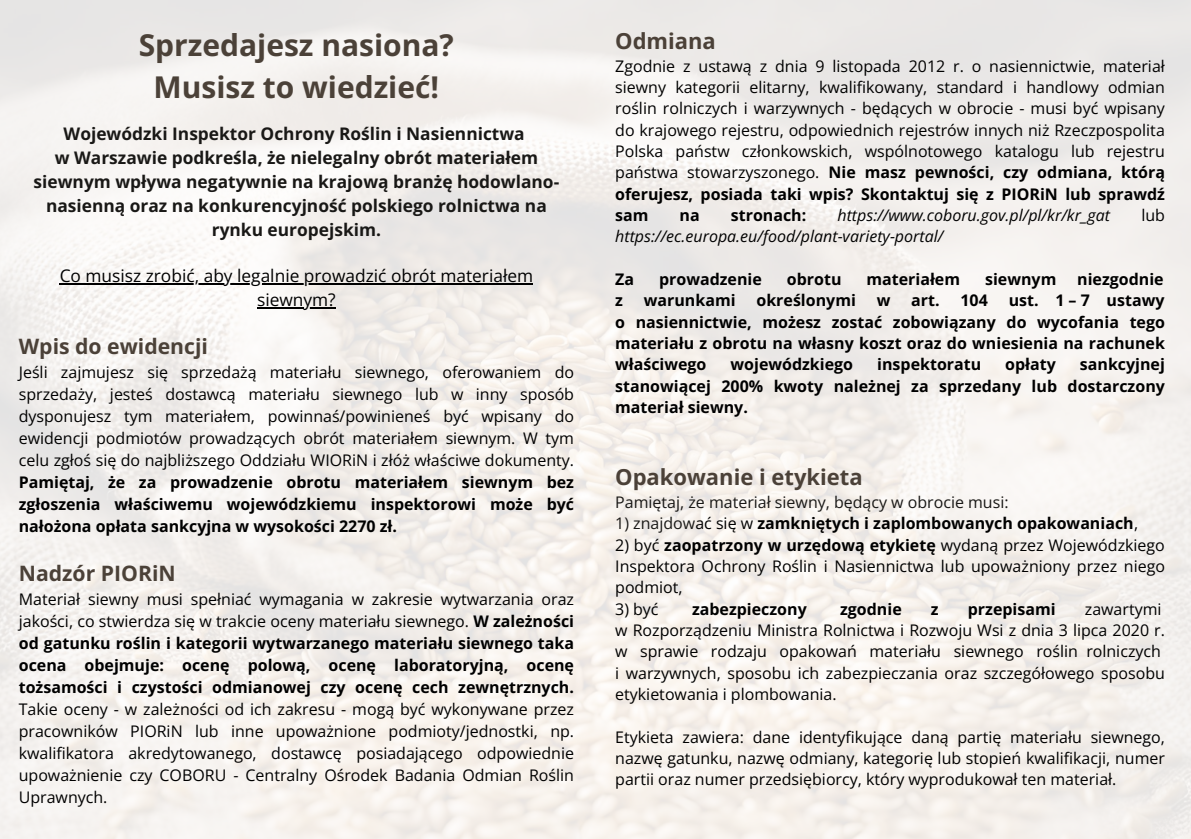
<style>
.page{position:relative;width:1191px;height:839px;background:#fff}
.page>*{position:absolute;margin:0;border:0;box-sizing:border-box;transform-origin:0 0}
.t1{font:700 30px/42px "Open Sans";color:#4b4138;text-align:center}
.t2{font:700 22px "Open Sans";color:#4b4138}
.t3{font:700 21.2px "Open Sans";color:#4b4138}
.t4{font:700 17.4px/24px "Open Sans";color:#191816;text-align:center}
.t5{font:17.4px "Open Sans";color:#000}
.t6{font:16px/22px "Open Sans";color:#000;text-align:justify}
.t7{font:700 16px/21.4px "Open Sans";color:#000;text-align:justify}
.t8{font:italic 16px "Open Sans";color:#000}
.t9{font:16px "Open Sans";color:#191816}
.s1{font-weight:700}
.s2{font-weight:400;color:#191816}
.s3{font-weight:400}
</style>
<div class="page">
<img style="left:0;top:0;width:1191px;height:838px">
<hr style="left:60px;top:283px;width:473px;height:1px;background:#000">
<hr style="left:257px;top:307px;width:79px;height:1px;background:#000">
<p class="t1" style="left:139px;top:23px;width:317px">Sprzedajesz nasiona?<br>Musisz to wiedzieć!</p>
<h1 class="t4" style="left:34px;top:121px;width:527px">Wojewódzki Inspektor Ochrony Roślin i Nasiennictwa<br>w Warszawie podkreśla, że nielegalny obrót materiałem siewnym wpływa negatywnie na krajową branżę hodowlano&shy;nasienną oraz na konkurencyjność polskiego rolnictwa na rynku europejskim.</h1>
<h2 class="t5" style="left:60px;top:263px;width:475px">Co musisz zrobić, aby legalnie prowadzić obrót materiałem</h2>
<p class="t5" style="left:257px;top:287px;width:80px">siewnym?</p>
<p class="t3" style="left:19px;top:331px;width:191px">Wpis do ewidencji</p>
<p class="t6" style="left:19px;top:361px;width:557px">Jeśli zajmujesz się sprzedażą materiału siewnego, oferowaniem do</p>
<p class="t6" style="left:19px;top:383px;width:557px">sprzedaży, jesteś dostawcą materiału siewnego lub w inny sposób dysponujesz tym materiałem, powinnaś/powinieneś być wpisany do ewidencji podmiotów prowadzących obrót materiałem siewnym. W tym celu zgłoś się do najbliższego Oddziału WIORiN i złóż właściwe dokumenty.<br><span class="s1">Pamiętaj, że za prowadzenie obrotu materiałem siewnym bez zgłoszenia właściwemu wojewódzkiemu inspektorowi może być nałożona opłata sankcyjna w wysokości 2270 zł.</span></p>
<p class="t3" style="left:19px;top:558px;width:158px">Nadzór PIORiN</p>
<p class="t6" style="left:19px;top:588px;width:557px">Materiał siewny musi spełniać wymagania w zakresie wytwarzania oraz jakości, co stwierdza się w trakcie oceny materiału siewnego. <span class="s1">W zależności od gatunku roślin i kategorii wytwarzanego materiału siewnego taka ocena obejmuje: ocenę polową, ocenę laboratoryjną, ocenę tożsamości i czystości odmianowej czy ocenę cech zewnętrznych.<br></span>Takie oceny - w zależności od ich zakresu - mogą być wykonywane przez pracowników PIORiN lub inne upoważnione podmioty/jednostki, np. kwalifikatora akredytowanego, dostawcę posiadającego odpowiednie upoważnienie czy COBORU - Centralny Ośrodek Badania Odmian Roślin Uprawnych.</p>
<p class="t2" style="left:615px;top:25px;width:102px">Odmiana</p>
<p class="t6" style="left:615px;top:55px;width:551px;line-height:21.4px">Zgodnie z ustawą z dnia 9 listopada 2012 r. o nasiennictwie, materiał siewny kategorii elitarny, kwalifikowany, standard i handlowy odmian roślin rolniczych i warzywnych - będących w obrocie - musi być wpisany do krajowego rejestru, odpowiednich rejestrów innych niż Rzeczpospolita Polska państw członkowskich, wspólnotowego katalogu lub rejestru państwa stowarzyszonego. <span class="s1">Nie masz pewności, czy odmiana, którą oferujesz, posiada taki wpis? Skontaktuj się z PIORiN lub sprawdź sam</span></p>
<p class="t7" style="left:680px;top:204px;width:22px">na</p>
<p class="t7" style="left:731px;top:204px;width:77px">stronach:</p>
<p class="t8" style="left:837px;top:204px;width:274px">https://www.coboru.gov.pl/pl/kr/kr_gat</p>
<p class="t6" style="left:1141px;top:204px;width:25px">lub</p>
<p class="t8" style="left:615px;top:225px;width:330px">https://ec.europa.eu/food/plant-variety-portal/</p>
<p class="t7" style="left:615px;top:268px;width:20px">Za</p>
<p class="t7" style="left:659px;top:268px;width:104px">prowadzenie</p>
<p class="t7" style="left:787px;top:268px;width:56px">obrotu</p>
<p class="t7" style="left:867px;top:268px;width:95px">materiałem</p>
<p class="t7" style="left:985px;top:268px;width:73px">siewnym</p>
<p class="t7" style="left:1077px;top:268px;width:88px">niezgodnie</p>
<p class="t7" style="left:615px;top:289px;width:9px">z</p>
<p class="t7" style="left:644px;top:289px;width:93px">warunkami</p>
<p class="t7" style="left:756px;top:289px;width:101px">określonymi</p>
<p class="t7" style="left:877px;top:289px;width:15px">w</p>
<p class="t7" style="left:911px;top:289px;width:30px">art.</p>
<p class="t7" style="left:961px;top:289px;width:29px">104</p>
<p class="t7" style="left:615px;top:289px;width:551px;text-indent:394px">ust. 1 – 7 ustawy o nasiennictwie, możesz zostać zobowiązany do wycofania tego materiału z obrotu na własny koszt oraz do wniesienia na rachunek właściwego</p>
<p class="t7" style="left:731px;top:353px;width:124px">wojewódzkiego</p>
<p class="t7" style="left:877px;top:353px;width:106px">inspektoratu</p>
<p class="t7" style="left:1005px;top:353px;width:52px">opłaty</p>
<p class="t7" style="left:615px;top:353px;width:551px;text-align:right">sankcyjnej<br>stanowiącej 200% kwoty należnej za sprzedany lub dostarczony</p>
<h2 class="t7" style="left:615px;top:396px;width:134px">materiał siewny.</h2>
<h2 class="t2" style="left:615px;top:461px;width:249px">Opakowanie i etykieta</h2>
<h2 class="t9" style="left:615px;top:490px;width:395px">Pamiętaj, że materiał siewny, będący w obrocie musi:</h2>
<h2 class="t7" style="left:615px;top:512px;width:524px"><span class="s2">1) znajdow</span><span class="s3">ać się w</span> zamkniętych i zaplombowanych opakowaniach<span class="s3">,</span></h2>
<h2 class="t6" style="left:615px;top:533px;width:551px;line-height:21.4px">2) być <span class="s1">zaopatrzony w urzędową etykietę</span> wydaną przez Wojewódzkiego Inspektora Ochrony Roślin i Nasiennictwa lub upoważniony przez niego podmiot,</h2>
<h2 class="t6" style="left:615px;top:597px;width:45px">3) być</h2>
<h2 class="t7" style="left:692px;top:597px;width:116px">zabezpieczony</h2>
<h2 class="t7" style="left:840px;top:597px;width:63px">zgodnie</h2>
<h2 class="t7" style="left:931px;top:597px;width:9px">z</h2>
<h2 class="t7" style="left:968px;top:597px;width:89px">przepisami</h2>
<h2 class="t6" style="left:615px;top:597px;width:551px;line-height:21.4px;text-align:left;text-indent:470px">zawartymi w Rozporządzeniu Ministra Rolnictwa i Rozwoju Wsi z dnia 3 lipca 2020 r. w sprawie</h2>
<p class="t6" style="left:615px;top:640px;width:551px;line-height:21.4px;text-align:left;text-indent:96px">rodzaju opakowań materiału siewnego roślin rolniczych i warzywnych, sposobu ich zabezpieczania oraz szczegółowego sposobu etykietowania i plombowania.</p>
<p class="t6" style="left:615px;top:725px;width:551px;line-height:21.4px">Etykieta zawiera: dane identyfikujące daną partię materiału siewnego, nazwę gatunku, nazwę odmiany, kategorię lub stopień kwalifikacji, numer</p>
<p class="t6" style="left:615px;top:768px;width:503px">partii oraz numer przedsiębiorcy, który wyprodukował ten materiał.</p>
</div>
